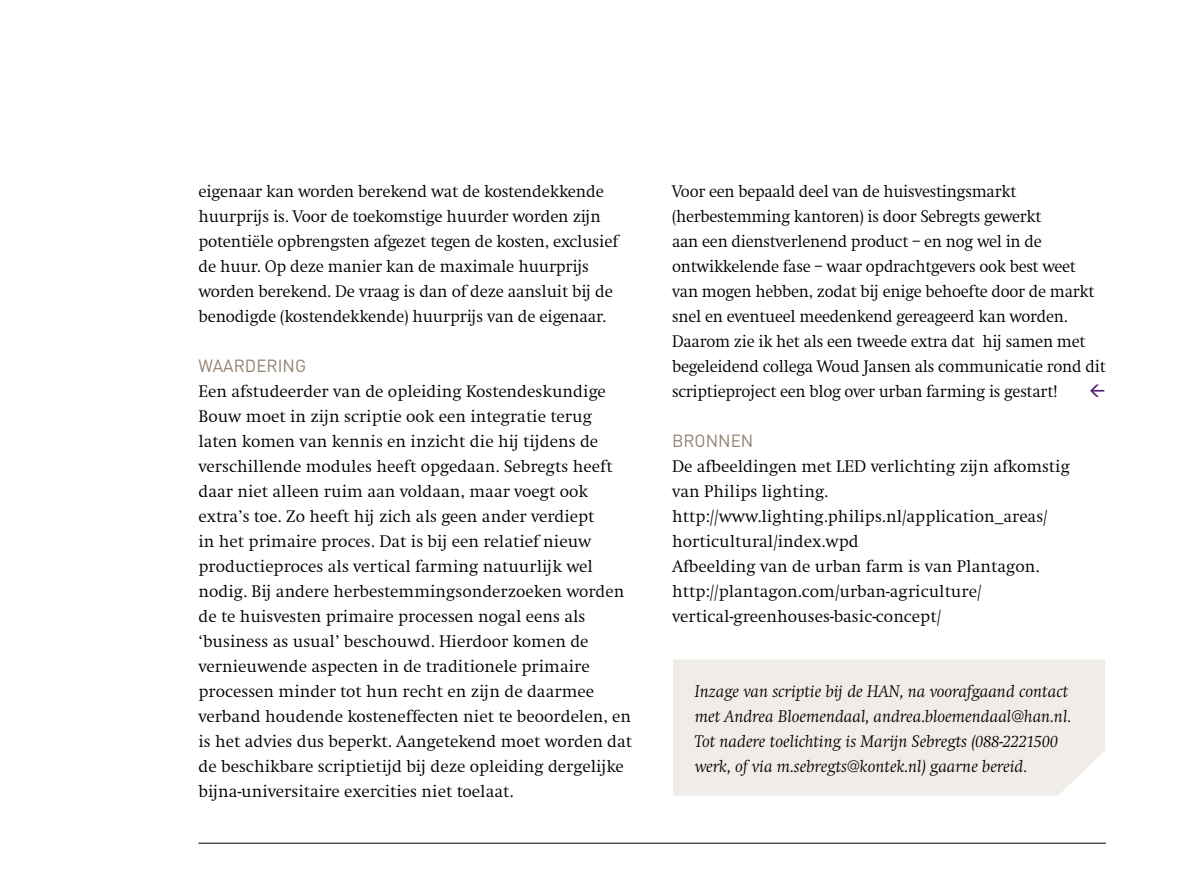
<style>
.page{position:relative;width:1191px;height:870px;background:#fff}
.page>*{position:absolute;margin:0;border:0;box-sizing:border-box;transform-origin:0 0}
.t1{font:300 17.4px/25px "Swift";color:#000}
.t2{font:300 17.4px/25px "Swift";color:#000;scale:.96 1}
.t3{font:italic 300 17.4px/25px "Swift";color:#000}
.t4{font:17.4px "DIN";color:#908270}
</style>
<div class="page">
<div style="left:673px;top:659px;width:432px;height:137px;background:#f0ece8"></div>
<hr style="left:198px;top:843px;width:908px;height:1px;background:#000">
<p class="t1" style="left:198px;top:179px;width:421px">eigenaar kan worden berekend wat de kostendekkende huurprijs is. Voor de toekomstige huurder worden zijn potentiële opbrengsten afgezet tegen de kosten, exclusief de huur. Op deze manier kan de maximale huurprijs worden berekend. De vraag is dan of deze aansluit bij de benodigde (kostendekkende) huurprijs van de eigenaar.</p>
<p class="t4" style="left:198px;top:355px;width:12px">WAARDERING</p>
<p class="t1" style="left:198px;top:379px;width:435px">Een afstudeerder van de opleiding Kostendeskundige Bouw moet in zijn scriptie ook een integratie terug laten komen van kennis en inzicht die hij tijdens de verschillende modules heeft opgedaan. Sebregts heeft daar niet alleen ruim aan voldaan, maar voegt ook extra’s toe. Zo heeft hij zich als geen ander verdiept<br>in het primaire proces. Dat is bij een relatief nieuw productieproces als vertical farming natuurlijk wel nodig. Bij andere herbestemmingsonderzoeken worden de te huisvesten primaire processen nogal eens als ‘business as usual’ beschouwd. Hierdoor komen de vernieuwende aspecten in de traditionele primaire processen minder tot hun recht en zijn de daarmee verband houdende kosteneffecten niet te beoordelen, en is het advies dus beperkt. Aangetekend moet worden dat de beschikbare scriptietijd bij deze opleiding dergelijke bijna-universitaire exercities niet toelaat.</p>
<p class="t2" style="left:672px;top:179px;width:453px">Voor een bepaald deel van de huisvestingsmarkt (herbestemming kantoren) is door Sebregts gewerkt<br>aan een dienstverlenend product – en nog wel in de ontwikkelende fase – waar opdrachtgevers ook best weet van mogen hebben, zodat bij enige behoefte door de markt snel en eventueel meedenkend gereageerd kan worden.<br>Daarom zie ik het als een tweede extra dat hij samen met begeleidend collega Woud Jansen als communicatie rond dit scriptieproject een blog over urban farming is gestart!</p>
<p class="t4" style="left:672px;top:430px;width:83px">BRONNEN</p>
<p class="t1" style="left:672px;top:454px;width:399px">De afbeeldingen met LED verlichting zijn afkomstig van Philips lighting. http://www.lighting.philips.nl/application_areas/ horticultural/index.wpd<br>Afbeelding van de urban farm is van Plantagon. http://plantagon.com/urban-agriculture/ vertical-greenhouses-basic-concept/</p>
<p class="t3" style="left:694px;top:679px;width:378px">Inzage van scriptie bij de HAN, na voorafgaand contact met Andrea Bloemendaal, andrea.bloemendaal@han.nl.<br>Tot nadere toelichting is Marijn Sebregts (088-2221500 werk, of via m.sebregts@kontek.nl) gaarne bereid.</p>
</div>
